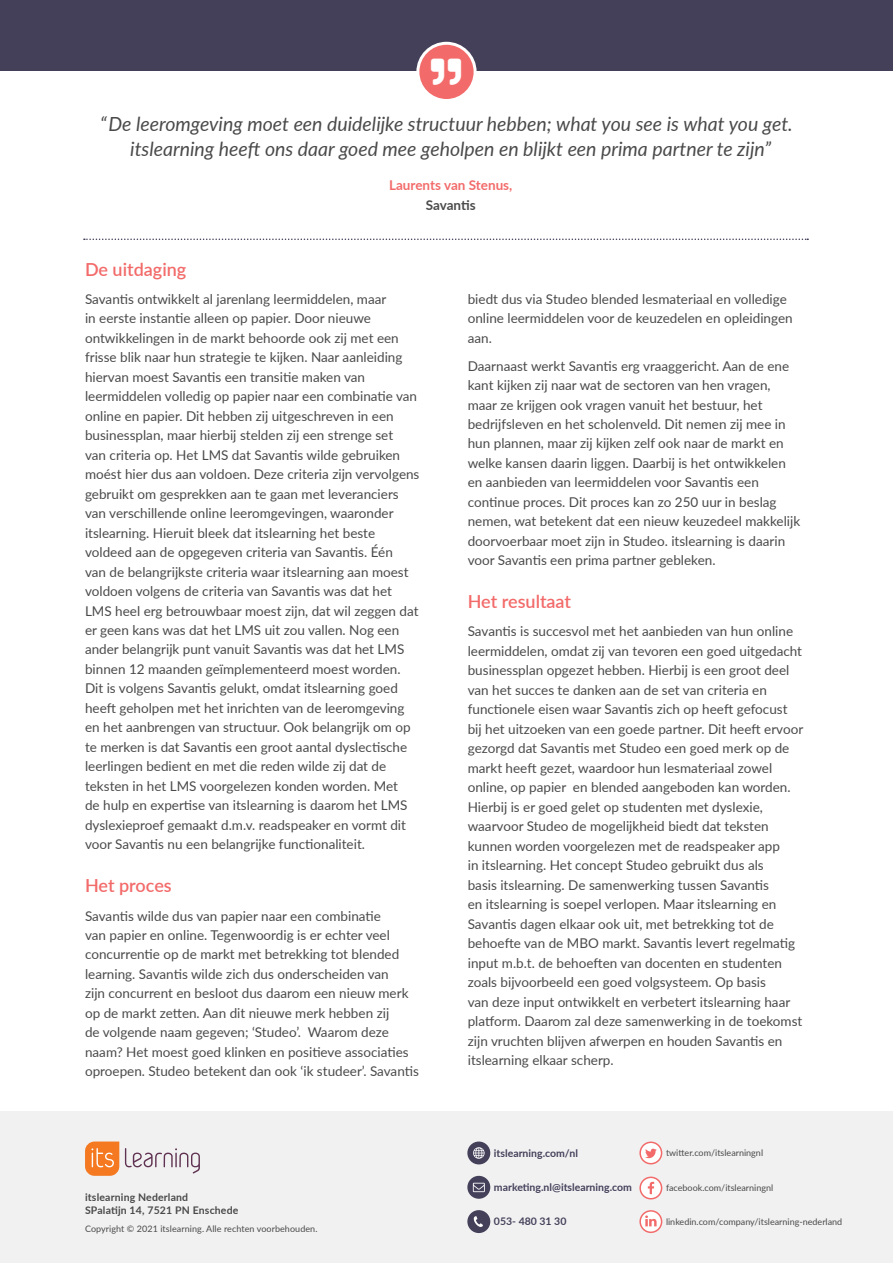
<style>
.page{position:relative;width:893px;height:1263px;background:#fff}
.page>*{position:absolute;margin:0;border:0;box-sizing:border-box;transform-origin:0 0}
.t1{font:30px "Font Awesome 5 Free Solid";color:#fff}
.t2{font:italic 19.5px/25.2px "Lato";color:#4a4a4b;text-align:center}
.t3{font:600 18px "Lato";color:#f26b6a}
.t4{font:13.5px/19.5px "Lato";color:#4a4a4b}
.t5{font:700 13.5px "Lato";color:#f26b6a}
.t6{font:700 13.5px "Lato";letter-spacing:-.005em;color:#4a4a4b}
.t7{font:700 10.5px "Lato";color:#45405a}
.t8{font:700 10.5px/12.6px "Lato";letter-spacing:.015em;color:#4a4a4b}
.t9{font:9px "Lato";color:#4a4a4b}
</style>
<div class="page">
<svg style="left:84px;top:239px;width:724px;height:1px"></svg>
<div style="left:0;top:0;width:893px;height:71px;background:#45405a"></div>
<div style="left:418px;top:43px;width:57px;height:58px;background:#f26b6a;border-radius:50%"></div>
<div style="left:416px;top:42px;width:61px;height:60px;border:3px solid #fff;border-radius:50%"></div>
<div style="left:0;top:1111px;width:893px;height:152px;background:#f1f1f2"></div>
<svg style="left:85px;top:1141px;width:34px;height:35px"></svg>
<svg style="left:125px;top:1148px;width:75px;height:25px"></svg>
<svg style="left:640px;top:1211px;width:22px;height:21px"></svg>
<div style="left:639px;top:1210px;width:23px;height:23px;border:2px solid #f26b6a;border-radius:50%"></div>
<svg style="left:645px;top:1215px;width:12px;height:11px"></svg>
<svg style="left:640px;top:1142px;width:22px;height:22px"></svg>
<div style="left:639px;top:1141px;width:23px;height:23px;border:2px solid #f26b6a;border-radius:50%"></div>
<svg style="left:645px;top:1149px;width:12px;height:9px"></svg>
<svg style="left:640px;top:1177px;width:22px;height:22px"></svg>
<div style="left:639px;top:1176px;width:23px;height:23px;border:2px solid #f26b6a;border-radius:50%"></div>
<svg style="left:648px;top:1182px;width:6px;height:12px"></svg>
<div style="left:468px;top:1211px;width:22px;height:21px;background:#45405a;border-radius:50%"></div>
<div style="left:467px;top:1210px;width:23px;height:23px;border:2px solid #45405a;border-radius:50%"></div>
<svg style="left:474px;top:1216px;width:9px;height:11px"></svg>
<svg style="left:468px;top:1176px;width:22px;height:22px"></svg>
<div style="left:467px;top:1176px;width:23px;height:23px;border:2px solid #45405a;border-radius:50%"></div>
<svg style="left:473px;top:1183px;width:12px;height:9px"></svg>
<div style="left:468px;top:1142px;width:22px;height:22px;background:#45405a;border-radius:50%"></div>
<div style="left:467px;top:1141px;width:23px;height:23px;border:2px solid #45405a;border-radius:50%"></div>
<svg style="left:473px;top:1147px;width:12px;height:12px"></svg>
<h1 class="t1" style="left:431px;top:56px;width:31px">❑◆□▼▼</h1>
<h2 class="t2" style="left:100px;top:111px;width:694px">“De leeromgeving moet een duidelijke structuur hebben; what you see is what you get. itslearning heeft ons daar goed mee geholpen en blijkt een prima partner te zijn”</h2>
<p class="t5" style="left:389px;top:175px;width:125px">Laurents van Stenus,</p>
<p class="t6" style="left:426px;top:195px;width:51px">Savantis</p>
<h3 class="t3" style="left:85px;top:256px;width:103px">De uitdaging</h3>
<p class="t4" style="left:85px;top:288px;width:336px">Savantis ontwikkelt al jarenlang leermiddelen, maar<br>in eerste instantie alleen op papier. Door nieuwe ontwikkelingen in de markt behoorde ook zij met een frisse blik naar hun strategie te kijken. Naar aanleiding hiervan moest Savantis een transitie maken van leermiddelen volledig op papier naar een combinatie van online en papier. Dit hebben zij uitgeschreven in een businessplan, maar hierbij stelden zij een strenge set<br>van criteria op. Het LMS dat Savantis wilde gebruiken moést hier dus aan voldoen. Deze criteria zijn vervolgens gebruikt om gesprekken aan te gaan met leveranciers van verschillende online leeromgevingen, waaronder itslearning. Hieruit bleek dat itslearning het beste voldeed aan de opgegeven criteria van Savantis. Één<br>van de belangrijkste criteria waar itslearning aan moest voldoen volgens de criteria van Savantis was dat het LMS heel erg betrouwbaar moest zijn, dat wil zeggen dat er geen kans was dat het LMS uit zou vallen. Nog een ander belangrijk punt vanuit Savantis was dat het LMS binnen 12 maanden geïmplementeerd moest worden.<br>Dit is volgens Savantis gelukt, omdat itslearning goed heeft geholpen met het inrichten van de leeromgeving en het aanbrengen van structuur. Ook belangrijk om op te merken is dat Savantis een groot aantal dyslectische leerlingen bedient en met die reden wilde zij dat de teksten in het LMS voorgelezen konden worden. Met<br>de hulp en expertise van itslearning is daarom het LMS dyslexieproef gemaakt d.m.v. readspeaker en vormt dit voor Savantis nu een belangrijke functionaliteit.</p>
<h3 class="t3" style="left:85px;top:873px;width:88px">Het proces</h3>
<p class="t4" style="left:85px;top:905px;width:335px">Savantis wilde dus van papier naar een combinatie<br>van papier en online. Tegenwoordig is er echter veel concurrentie op de markt met betrekking tot blended learning. Savantis wilde zich dus onderscheiden van<br>zijn concurrent en besloot dus daarom een nieuw merk op de markt zetten. Aan dit nieuwe merk hebben zij<br>de volgende naam gegeven; ‘Studeo’. Waarom deze naam? Het moest goed klinken en positieve associaties oproepen. Studeo betekent dan ook ‘ik studeer’. Savantis</p>
<p class="t8" style="left:85px;top:1191px;width:155px">itslearning Nederland<br>SPalatijn 14, 7521 PN Enschede</p>
<p class="t9" style="left:85px;top:1222px;width:234px">Copyright © 2021 itslearning. Alle rechten voorbehouden.</p>
<p class="t4" style="left:468px;top:288px;width:326px">biedt dus via Studeo blended lesmateriaal en volledige online leermiddelen voor de keuzedelen en opleidingen aan.</p>
<p class="t4" style="left:468px;top:355px;width:334px">Daarnaast werkt Savantis erg vraaggericht. Aan de ene kant kijken zij naar wat de sectoren van hen vragen, maar ze krijgen ook vragen vanuit het bestuur, het bedrijfsleven en het scholenveld. Dit nemen zij mee in hun plannen, maar zij kijken zelf ook naar de markt en welke kansen daarin liggen. Daarbij is het ontwikkelen en aanbieden van leermiddelen voor Savantis een continue proces. Dit proces kan zo 250 uur in beslag nemen, wat betekent dat een nieuw keuzedeel makkelijk doorvoerbaar moet zijn in Studeo. itslearning is daarin voor Savantis een prima partner gebleken.</p>
<h3 class="t3" style="left:468px;top:589px;width:105px">Het resultaat</h3>
<p class="t4" style="left:468px;top:621px;width:337px">Savantis is succesvol met het aanbieden van hun online leermiddelen, omdat zij van tevoren een goed uitgedacht businessplan opgezet hebben. Hierbij is een groot deel van het succes te danken aan de set van criteria en functionele eisen waar Savantis zich op heeft gefocust bij het uitzoeken van een goede partner. Dit heeft ervoor gezorgd dat Savantis met Studeo een goed merk op de markt heeft gezet, waardoor hun lesmateriaal zowel online, op papier en blended aangeboden kan worden.<br>Hierbij is er goed gelet op studenten met dyslexie, waarvoor Studeo de mogelijkheid biedt dat teksten kunnen worden voorgelezen met de readspeaker app<br>in itslearning. Het concept Studeo gebruikt dus als<br>basis itslearning. De samenwerking tussen Savantis<br>en itslearning is soepel verlopen. Maar itslearning en Savantis dagen elkaar ook uit, met betrekking tot de behoefte van de MBO markt. Savantis levert regelmatig input m.b.t. de behoeften van docenten en studenten zoals bijvoorbeeld een goed volgsysteem. Op basis<br>van deze input ontwikkelt en verbetert itslearning haar platform. Daarom zal deze samenwerking in de toekomst zijn vruchten blijven afwerpen en houden Savantis en itslearning elkaar scherp.</p>
<p class="t7" style="left:494px;top:1145px;width:86px">itslearning.com/nl</p>
<p class="t7" style="left:494px;top:1179px;width:140px">marketing.nl@itslearning.com</p>
<p class="t7" style="left:494px;top:1214px;width:74px">053- 480 31 30</p>
<p class="t9" style="left:666px;top:1146px;width:99px">twitter.com/itslearningnl</p>
<p class="t9" style="left:666px;top:1181px;width:109px">facebook.com/itslearningnl</p>
<p class="t9" style="left:666px;top:1215px;width:178px">linkedin.com/company/itslearning-nederland</p>
</div>
